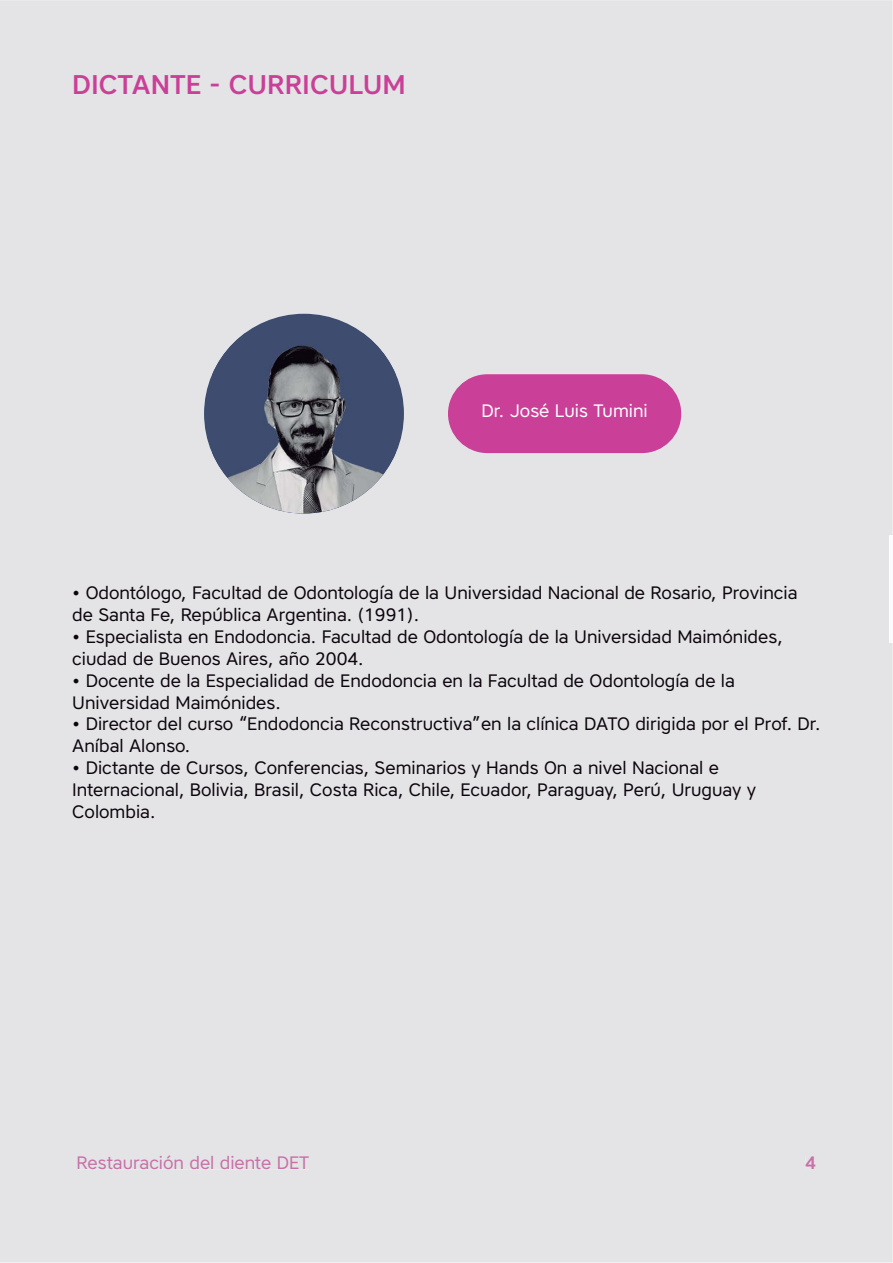
<style>
.page{position:relative;width:893px;height:1263px;background:#e4e4e6}
.page>*{position:absolute;margin:0;border:0;box-sizing:border-box;transform-origin:0 0}
.t1{font:500 27px "Core Sans A55";color:#ca3f97}
.t2{font:18px/21.9px "Core Sans A45";color:#0d050d}
.t3{font:18px "Core Sans A45";color:#c771a8}
.t4{font:18px "Core Sans A45";color:#fff}
.t5{font:500 18px "Core Sans A55";color:#c771a8}
</style>
<div class="page">
<div style="left:806px;top:1156px;width:9px;height:13px;background:#e4e4e6"></div>
<div style="left:78px;top:1155px;width:231px;height:14px;background:#e4e4e6"></div>
<div style="left:448px;top:374px;width:233px;height:79px;background:#ca3f97;border-radius:39px"></div>
<div style="left:204px;top:314px;width:200px;height:200px;background:#3d4c6f;border-radius:50%"></div>
<img style="left:304px;top:340px;width:88px;height:164px">
<img style="left:212px;top:340px;width:92px;height:174px">
<hr style="left:889px;top:535px;width:4px;height:108px;background:#fbfbfd">
<h1 class="t1" style="left:72px;top:69px;width:335px">DICTANTE - CURRICULUM</h1>
<p class="t4" style="left:481px;top:405px;width:168px">Dr. José Luis Tumini</p>
<p class="t2" style="left:72px;top:583px;width:727px">• Odontólogo, Facultad de Odontología de la Universidad Nacional de Rosario, Provincia de Santa Fe, República Argentina. (1991).</p>
<p class="t2" style="left:72px;top:627px;width:712px">• Especialista en Endodoncia. Facultad de Odontología de la Universidad Maimónides, ciudad de Buenos Aires, año 2004.</p>
<p class="t2" style="left:72px;top:671px;width:664px">• Docente de la Especialidad de Endodoncia en la Facultad de Odontología de la<br>Universidad Maimónides.</p>
<p class="t2" style="left:72px;top:715px;width:750px">• Director del curso “Endodoncia Reconstructiva”en la clínica DATO dirigida por el Prof. Dr.<br>Aníbal Alonso.</p>
<p class="t2" style="left:72px;top:759px;width:685px">• Dictante de Cursos, Conferencias, Seminarios y Hands On a nivel Nacional e<br>Internacional, Bolivia, Brasil, Costa Rica, Chile, Ecuador, Paraguay, Perú, Uruguay y<br>Colombia.</p>
<p class="t3" style="left:77px;top:1156px;width:234px">Restauración del diente DET</p>
<p class="t5" style="left:805px;top:1152px;width:13px">4</p>
</div>
